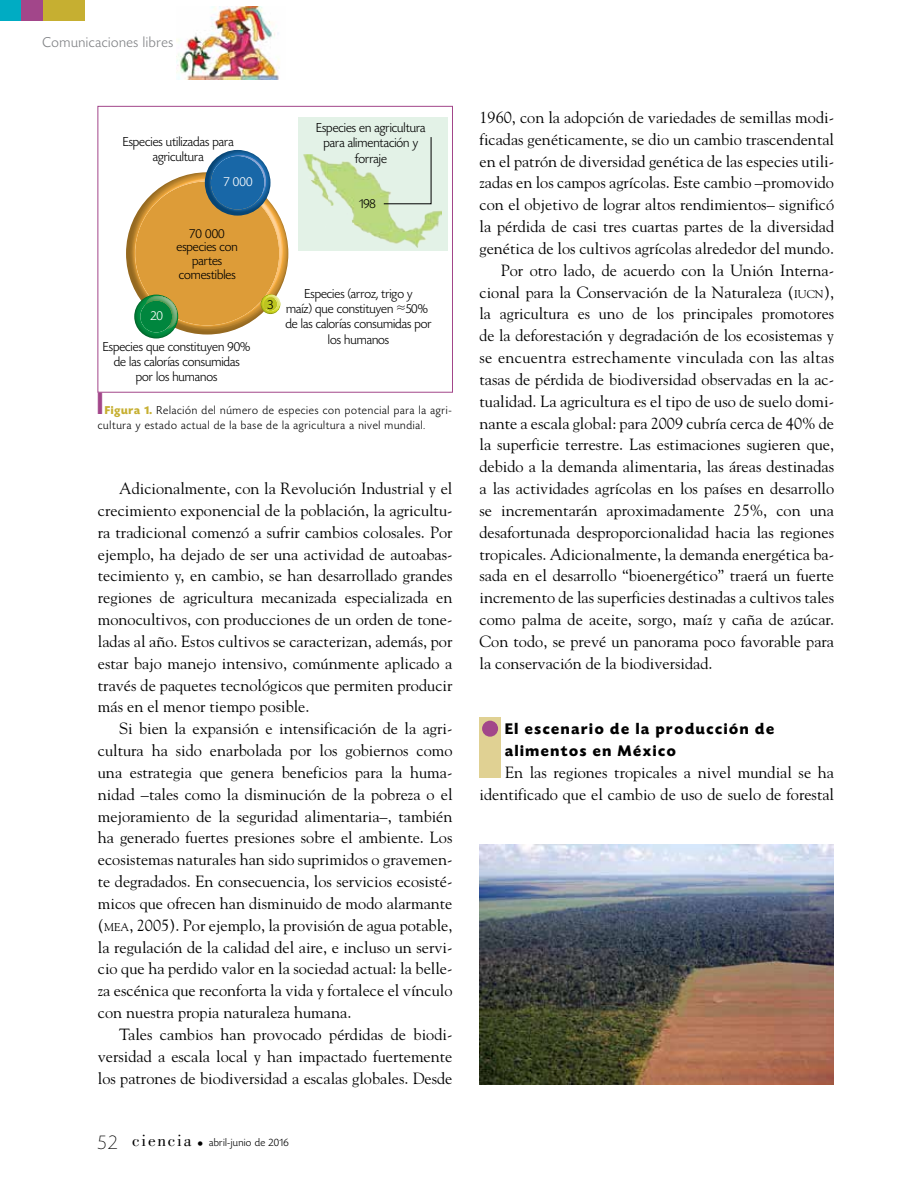
<style>
.page{position:relative;width:915px;height:1191px;background:#fff}
.page>*{position:absolute;margin:0;border:0;box-sizing:border-box;transform-origin:0 0}
.t1{font:16.2px/21.8px "Goudy";color:#000;text-align:justify}
.t2{font:16.2px "Goudy";letter-spacing:.02em;color:#000}
.t3{font:700 16.2px/21.9px "Today HEF";letter-spacing:.1em;color:#000}
.t4{font:300 15px "Today HEF";letter-spacing:.04em;color:#808285}
.t5{font:300 13.65px/15.3px "Today HEF";color:#000;text-align:center}
.t6{font:300 13.65px "Today HEF";color:#fff}
.t7{font:300 12px/15px "Today HEF";letter-spacing:.06em;color:#000}
.t8{font:300 11.25px "Today HEF";letter-spacing:.03em;color:#000}
.s1{color:#a2468a}
.s2{font-weight:700;color:#c6af31}
.s3{font-size:11.4px}
.s4{font-weight:200;font-size:21px}
.s5{font-family:"Bodoni";font-weight:400;font-size:17.25px}
.s6{font-weight:200;font-size:13.5px}
</style>
<div class="page">
<div style="left:0;top:0;width:21px;height:21px;background:#00acc3"></div>
<div style="left:43px;top:0;width:42px;height:21px;background:#c6af31"></div>
<div style="left:21px;top:0;width:22px;height:21px;background:#a2468a"></div>
<img style="left:176px;top:6px;width:104px;height:74px">
<div style="left:297px;top:118px;width:150px;height:133px;background:#e3f2e7"></div>
<svg style="left:126px;top:150px;width:162px;height:188px"></svg>
<img style="left:303px;top:154px;width:138px;height:93px">
<svg style="left:383px;top:137px;width:48px;height:67px"></svg>
<img style="left:479px;top:844px;width:354px;height:240px">
<div style="left:479px;top:717px;width:21px;height:61px;background:#e0d193"></div>
<div style="left:482px;top:720px;width:16px;height:16px;background:#a2468a;border-radius:50%"></div>
<p class="t4" style="left:43px;top:34px;width:132px">Comunicaciones libres</p>
<p class="t5" style="left:123px;top:134px;width:112px">Especies utilizadas para agricultura</p>
<p class="t6" style="left:224px;top:174px;width:30px">7 000</p>
<p class="t6" style="left:150px;top:309px;width:14px">20</p>
<p class="t5" style="left:176px;top:227px;width:63px;line-height:13.6px">70 000 especies con partes comestibles</p>
<p class="t5" style="left:103px;top:339px;width:149px">Especies que constituyen 90% de las calorías consumidas<br>por los humanos</p>
<p class="t5" style="left:316px;top:121px;width:111px">Especies en agricultura para alimentación y forraje</p>
<p class="t5" style="left:359px;top:196px;width:18px">198</p>
<p class="t5" style="left:267px;top:297px;width:7px">3</p>
<p class="t5" style="left:285px;top:286px;width:148px">Especies (arroz, trigo y<br>maíz) que constituyen ≈50% de las calorías consumidas por los humanos</p>
<p class="t7" style="left:98px;top:403px;width:355px"><span class="s1">■</span> <span class="s2">Figura 1.</span> Relación del número de especies con potencial para la agri&shy;cultura y estado actual de la base de la agricultura a nivel mundial.</p>
<p class="t1" style="left:98px;top:477px;width:356px;text-indent:21px">Adicionalmente, con la Revolución Industrial y el crecimiento exponencial de la población, la agricultu&shy;ra tradicional comenzó a sufrir cambios colosales. Por ejemplo, ha dejado de ser una actividad de autoabas&shy;tecimiento y, en cambio, se han desarrollado grandes regiones de agricultura mecanizada especializada en monocultivos, con producciones de un orden de tone&shy;ladas al año. Estos cultivos se caracterizan, además, por estar bajo manejo intensivo, comúnmente aplicado a través de paquetes tecnológicos que permiten producir más en el menor tiempo posible.</p>
<p class="t1" style="left:98px;top:717px;width:356px;text-indent:21px">Si bien la expansión e intensificación de la agri&shy;cultura ha sido enarbolada por los gobiernos como una estrategia que genera beneficios para la huma&shy;nidad –tales como la disminución de la pobreza o el mejoramiento de la seguridad alimentaria–, también ha generado fuertes presiones sobre el ambiente. Los ecosistemas naturales han sido suprimidos o gravemen&shy;te degradados. En consecuencia, los servicios ecosisté&shy;micos que ofrecen han disminuido de modo alarmante (<span class="s3">MEA</span>, 2005). Por ejemplo, la provisión de agua potable, la regulación de la calidad del aire, e incluso un servi&shy;cio que ha perdido valor en la sociedad actual: la belle&shy;za escénica que reconforta la vida y fortalece el vínculo con nuestra propia naturaleza humana.</p>
<p class="t1" style="left:98px;top:1022px;width:356px;text-indent:21px">Tales cambios han provocado pérdidas de biodi&shy;versidad a escala local y han impactado fuertemente los patrones de biodiversidad a escalas globales. Desde</p>
<p class="t8" style="left:98px;top:1136px;width:192px"><span class="s4">52</span> <span class="s5">ciencia</span> <span class="s6">•</span> abril-junio de 2016</p>
<p class="t1" style="left:479px;top:106px;width:356px">1960, con la adopción de variedades de semillas modi-</p>
<p class="t1" style="left:479px;top:128px;width:356px">ficadas genéticamente, se dio un cambio trascendental</p>
<p class="t1" style="left:479px;top:150px;width:356px">en el patrón de diversidad genética de las especies utili-</p>
<p class="t1" style="left:479px;top:171px;width:356px">zadas en los campos agrícolas. Este cambio –promovido</p>
<p class="t1" style="left:479px;top:193px;width:356px">con el objetivo de lograr altos rendimientos– significó</p>
<p class="t1" style="left:479px;top:215px;width:356px">la pérdida de casi tres cuartas partes de la diversidad</p>
<p class="t1" style="left:479px;top:237px;width:356px">genética de los cultivos agrícolas alrededor del mundo.</p>
<p class="t1" style="left:500px;top:259px;width:335px">Por otro lado, de acuerdo con la Unión Interna-</p>
<p class="t1" style="left:479px;top:280px;width:356px">cional para la Conservación de la Naturaleza (<span class="s3">IUCN</span>),</p>
<p class="t1" style="left:479px;top:302px;width:356px">la agricultura es uno de los principales promotores</p>
<p class="t1" style="left:479px;top:324px;width:356px">de la deforestación y degradación de los ecosistemas y</p>
<p class="t2" style="left:479px;top:347px;width:356px">se encuentra estrechamente vinculada con las altas</p>
<p class="t1" style="left:479px;top:368px;width:356px">tasas de pérdida de biodiversidad observadas en la ac-</p>
<p class="t1" style="left:479px;top:390px;width:356px">tualidad. La agricultura es el tipo de uso de suelo domi-</p>
<p class="t1" style="left:479px;top:411px;width:356px">nante a escala global: para 2009 cubría cerca de 40% de</p>
<p class="t1" style="left:479px;top:433px;width:356px">la superficie terrestre. Las estimaciones sugieren que,</p>
<p class="t1" style="left:479px;top:455px;width:356px">debido a la demanda alimentaria, las áreas destinadas</p>
<p class="t1" style="left:479px;top:477px;width:356px">a las actividades agrícolas en los países en desarrollo</p>
<p class="t1" style="left:479px;top:499px;width:356px">se incrementarán aproximadamente 25%, con una</p>
<p class="t1" style="left:479px;top:521px;width:356px">desafortunada desproporcionalidad hacia las regiones</p>
<p class="t1" style="left:479px;top:542px;width:356px">tropicales. Adicionalmente, la demanda energética ba-</p>
<p class="t1" style="left:479px;top:564px;width:356px">sada en el desarrollo “bioenergético” traerá un fuerte</p>
<p class="t1" style="left:479px;top:586px;width:356px">incremento de las superficies destinadas a cultivos tales</p>
<p class="t1" style="left:479px;top:608px;width:356px">como palma de aceite, sorgo, maíz y caña de azúcar.</p>
<p class="t1" style="left:479px;top:630px;width:356px">Con todo, se prevé un panorama poco favorable para</p>
<p class="t1" style="left:479px;top:652px;width:234px">la conservación de la biodiversidad.</p>
<p class="t3" style="left:505px;top:718px;width:270px">El escenario de la producción de alimentos en México</p>
<p class="t1" style="left:479px;top:761px;width:356px;text-align:right">En las regiones tropicales a nivel mundial se ha identificado que el cambio de uso de suelo de forestal</p>
</div>
